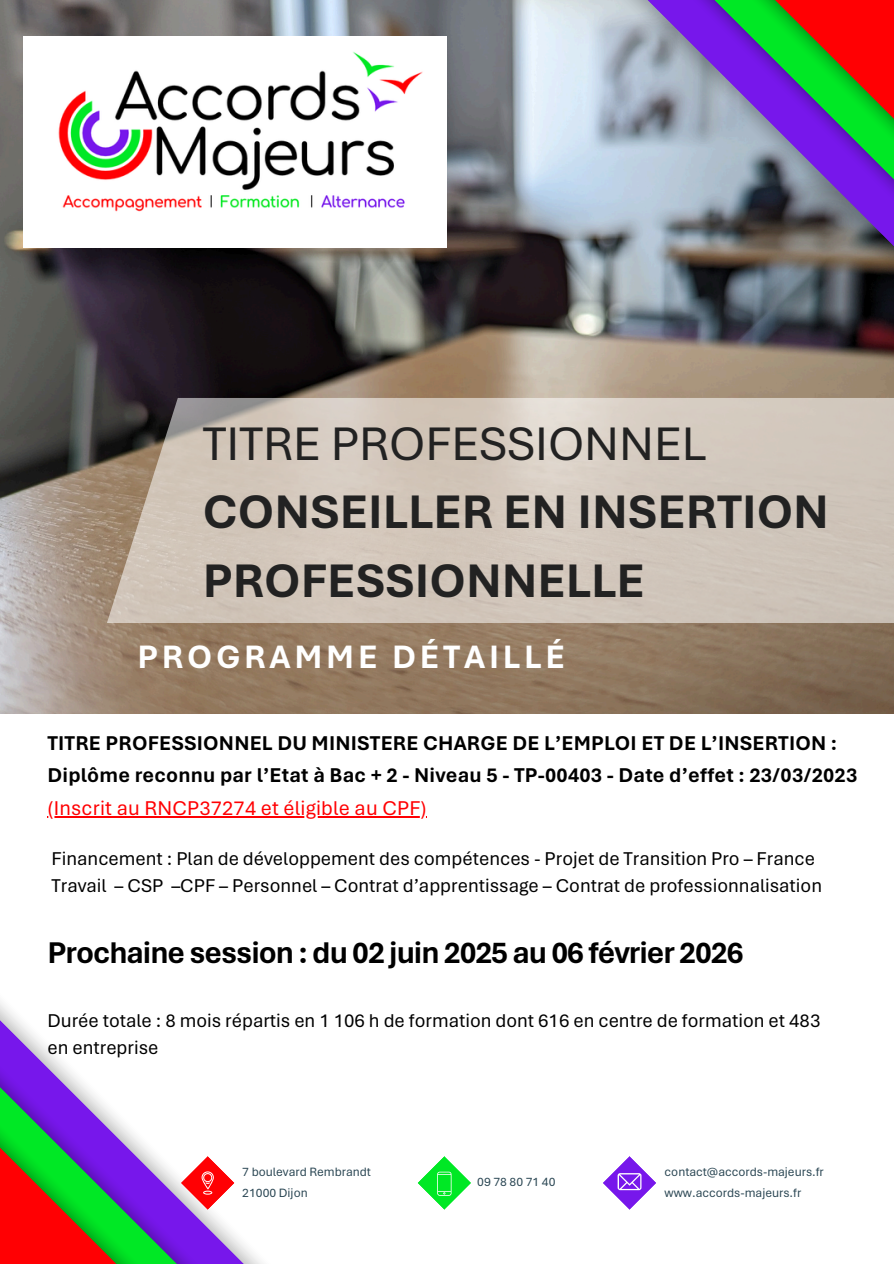
<style>
.page{position:relative;width:894px;height:1264px;background:#fff}
.page>*{position:absolute;margin:0;border:0;box-sizing:border-box;transform-origin:0 0}
.t1{font:700 49.5px/68.7px "Aptos";color:#222}
.t2{font:700 34.05px "Aptos";letter-spacing:.11em;color:#fff}
.t3{font:700 31.5px "Aptos";letter-spacing:-.035em;color:#000}
.t4{font:700 21px/32.7px "Aptos";letter-spacing:.01em;color:#000}
.t5{font:21px "Aptos";letter-spacing:.01em;color:#ff0003}
.t6{font:19.5px/27px "Aptos";color:#000}
.t7{font:12.75px/21.1px "Aptos";color:#2b4754}
.s1{font-weight:400}
</style>
<div class="page">
<img style="left:0;top:0;width:893px;height:713px">
<svg style="left:24px;top:398px;width:869px;height:224px;background:#c5b9ae"></svg>
<img style="left:538px;top:355px;width:355px;height:75px">
<img style="left:538px;top:297px;width:355px;height:58px">
<img style="left:538px;top:0;width:355px;height:297px">
<svg style="left:711px;top:0;width:182px;height:186px;background:#786677"></svg>
<img style="left:0;top:1002px;width:261px;height:261px">
<svg style="left:603px;top:1156px;width:53px;height:53px"></svg>
<svg style="left:418px;top:1156px;width:53px;height:53px"></svg>
<svg style="left:0;top:1077px;width:235px;height:186px"></svg>
<img style="left:24px;top:37px;width:422px;height:210px">
<hr style="left:47px;top:816px;width:380px;height:1px;background:#ff0003">
<p class="t1" style="left:203px;top:409px;width:627px"><span class="s1">TITRE PROFESSIONNEL<br></span>CONSEILLER EN INSERTION<br>PROFESSIONNELLE</p>
<p class="t2" style="left:137px;top:636px;width:429px">PROGRAMME DÉTAILLÉ</p>
<p class="t4" style="left:47px;top:726px;width:811px">TITRE PROFESSIONNEL DU MINISTERE CHARGE DE L’EMPLOI ET DE L’INSERTION :<br>Diplôme reconnu par l’Etat à Bac + 2 - Niveau 5 - TP-00403 - Date d’effet : 23/03/2023</p>
<p class="t5" style="left:47px;top:795px;width:380px">(Inscrit au RNCP37274 et éligible au CPF)</p>
<p class="t6" style="left:52px;top:845px;width:771px">Financement : Plan de développement des compétences - Projet de Transition Pro – France<br>Travail – CSP –CPF – Personnel – Contrat d’apprentissage – Contrat de professionnalisation</p>
<p class="t3" style="left:47px;top:933px;width:697px">Prochaine session : du 02 juin 2025 au 06 février 2026</p>
<h4 class="t6" style="left:47px;top:1006px;width:774px">Durée totale : 8 mois répartis en 1 106 h de formation dont 616 en centre de formation et 483 en entreprise</h4>
<p class="t7" style="left:242px;top:1160px;width:130px">7 boulevard Rembrandt</p>
<h1 class="t7" style="left:242px;top:1182px;width:67px">21000 Dijon</h1>
<h2 class="t7" style="left:477px;top:1171px;width:80px">09 78 80 71 40</h2>
<h4 class="t7" style="left:664px;top:1160px;width:161px">contact@accords-majeurs.fr www.accords-majeurs.fr</h4>
</div>
